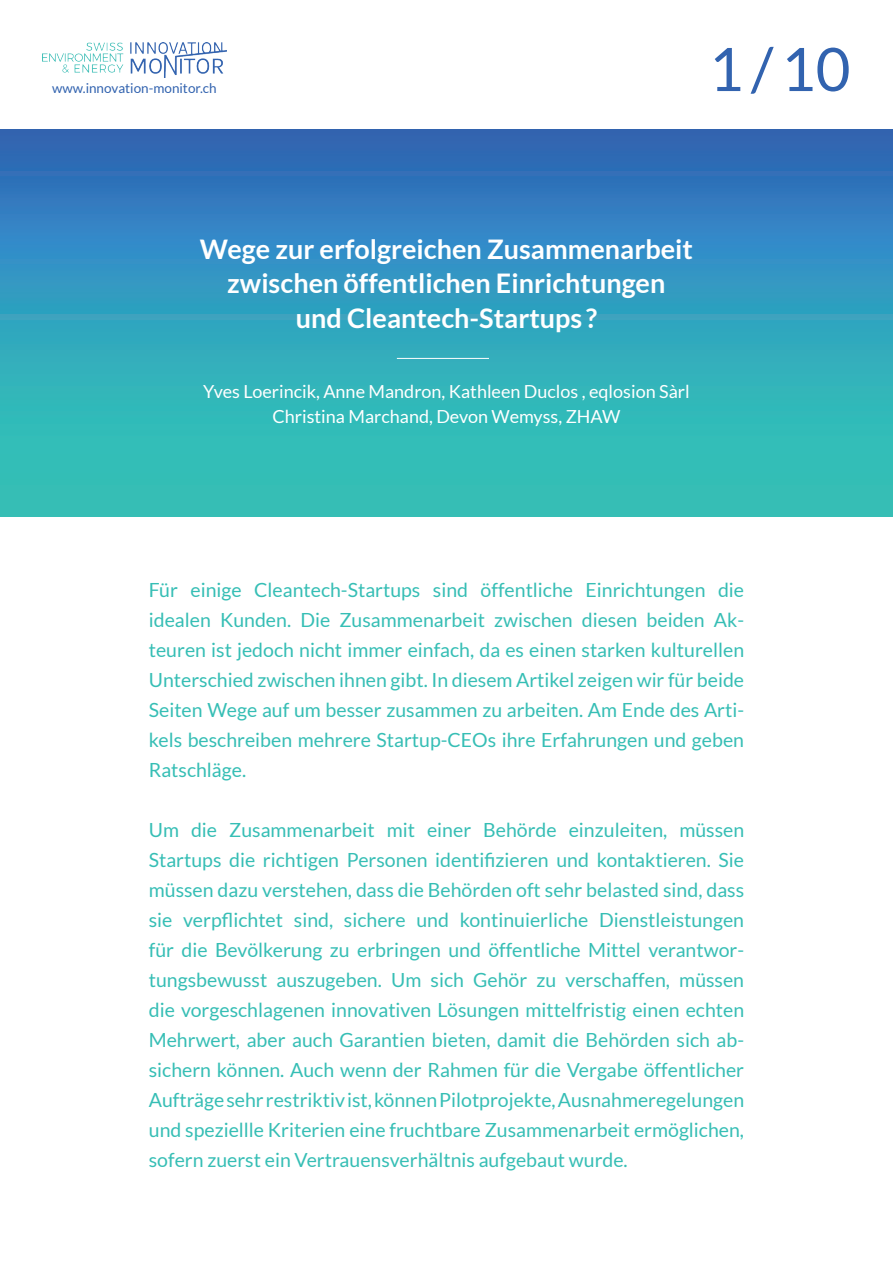
<style>
.page{position:relative;width:893px;height:1263px;background:#fff}
.page>*{position:absolute;margin:0;border:0;box-sizing:border-box;transform-origin:0 0}
.t1{font:60px "Lato";color:#3263af}
.t2{font:700 27px/34.5px "Lato";color:#fff;text-align:center}
.t3{font:19.5px/30px "Lato";color:#36beb5;text-align:justify}
.t4{font:18px/25.5px "Lato";color:#fff;text-align:center}
.t5{font:13.5px "Lato";color:#3263af}
</style>
<div class="page">
<img style="left:43px;top:43px;width:183px;height:35px">
<svg style="left:1px;top:130px;width:892px;height:386px;background:#329dbb"></svg>
<hr style="left:397px;top:358px;width:92px;height:1px;background:#fff">
<p class="t5" style="left:52px;top:81px;width:166px">www.innovation-monitor.ch</p>
<h1 class="t1" style="left:709px;top:36px;width:143px">1/10</h1>
<h2 class="t2" style="left:200px;top:231px;width:495px">Wege zur erfolgreichen Zusammenarbeit zwischen öffentlichen Einrichtungen<br>und Cleantech-Startups ?</h2>
<p class="t4" style="left:203px;top:378px;width:488px">Yves Loerincik, Anne Mandron, Kathleen Duclos , eqlosion Sàrl<br>Christina Marchand, Devon Wemyss, ZHAW</p>
<p class="t3" style="left:149px;top:575px;width:597px">Für einige Cleantech-Startups sind öffentliche Einrichtungen die idealen Kunden. Die Zusammenarbeit zwischen diesen beiden Ak&shy;teuren ist jedoch nicht immer einfach, da es einen starken kulturellen Unterschied zwischen ihnen gibt. In diesem Artikel zeigen wir für beide Seiten Wege auf um besser zusammen zu arbeiten. Am Ende des Arti&shy;kels beschreiben mehrere Startup-CEOs ihre Erfahrungen und geben Ratschläge.</p>
<p class="t3" style="left:149px;top:815px;width:597px">Um die Zusammenarbeit mit einer Behörde einzuleiten, müssen Startups die richtigen Personen identifizieren und kontaktieren. Sie müssen dazu verstehen, dass die Behörden oft sehr belasted sind, dass sie verpflichtet sind, sichere und kontinuierliche Dienstleistungen für die Bevölkerung zu erbringen und öffentliche Mittel verantwor&shy;tungsbewusst auszugeben. Um sich Gehör zu verschaffen, müssen die vorgeschlagenen innovativen Lösungen mittelfristig einen echten Mehrwert, aber auch Garantien bieten, damit die Behörden sich ab&shy;sichern können. Auch wenn der Rahmen für die Vergabe öffentlicher Aufträge sehr restriktiv ist, können Pilotprojekte, Ausnahmeregelungen und speziellle Kriterien eine fruchtbare Zusammenarbeit ermöglichen, sofern zuerst ein Vertrauensverhältnis aufgebaut wurde.</p>
</div>
